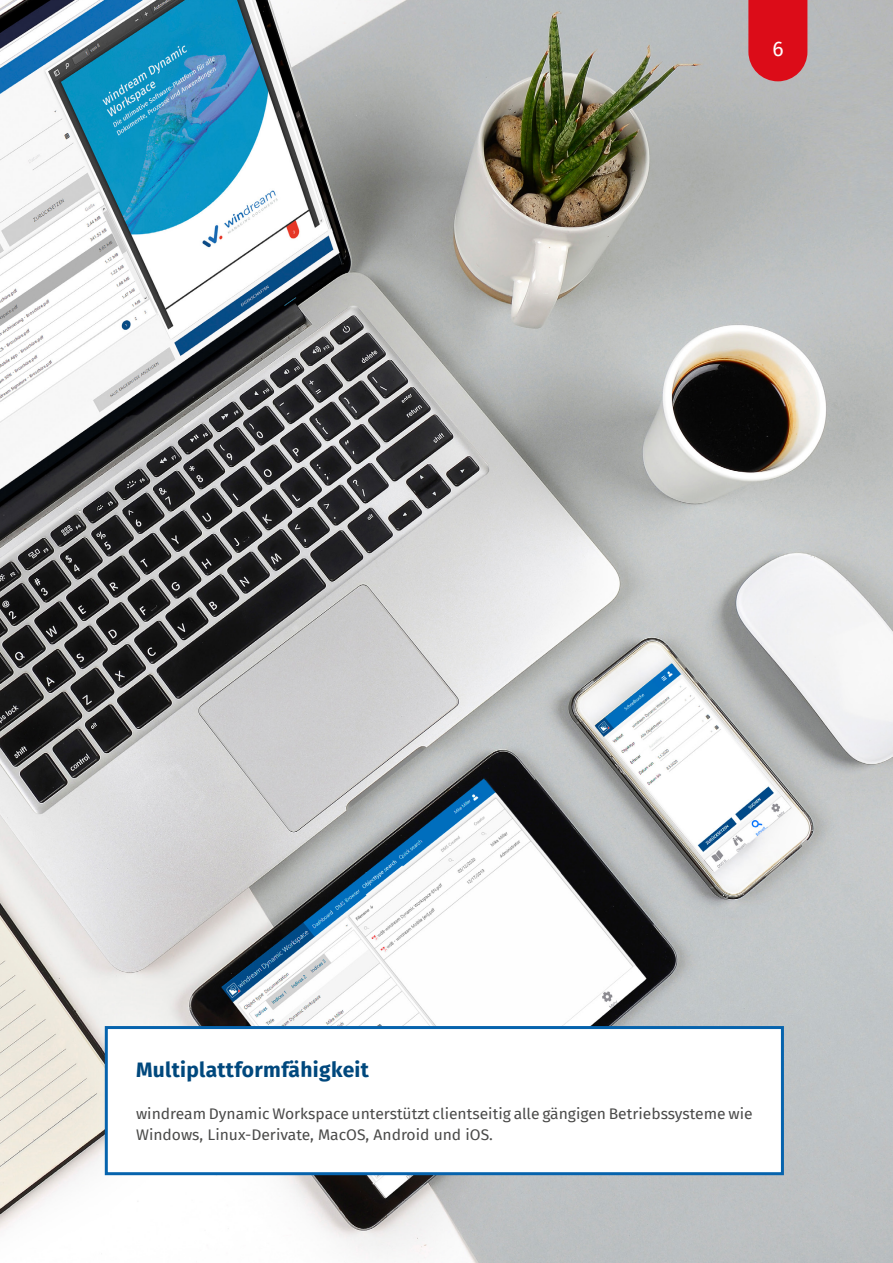
<style>
.page{position:relative;width:893px;height:1263px;background:#fff}
.page>*{position:absolute;margin:0;border:0;box-sizing:border-box;transform-origin:0 0}
.t1{font:700 21px "Fira Sans";letter-spacing:.015em;color:#00487d}
.t2{font:21px "Fira Sans";color:#fff}
.t3{font:15px/21px "Fira Sans";color:#4a4a49;scale:1.04 1}
</style>
<div class="page">
<img style="left:0;top:0;width:893px;height:1263px">
<svg style="left:748px;top:0;width:59px;height:81px;background:#d91924"></svg>
<div style="left:105px;top:1026px;width:679px;height:149px;background:#fff;border:3px solid #0663ad"></div>
<h1 class="t2" style="left:772px;top:33px;width:13px">6</h1>
<h1 class="t1" style="left:136px;top:1052px;width:234px">Multiplattformfähigkeit</h1>
<p class="t3" style="left:136px;top:1103px;width:594px">windream Dynamic Workspace unterstützt clientseitig alle gängigen Betriebssysteme wie<br>Windows, Linux-Derivate, MacOS, Android und iOS.</p>
</div>
